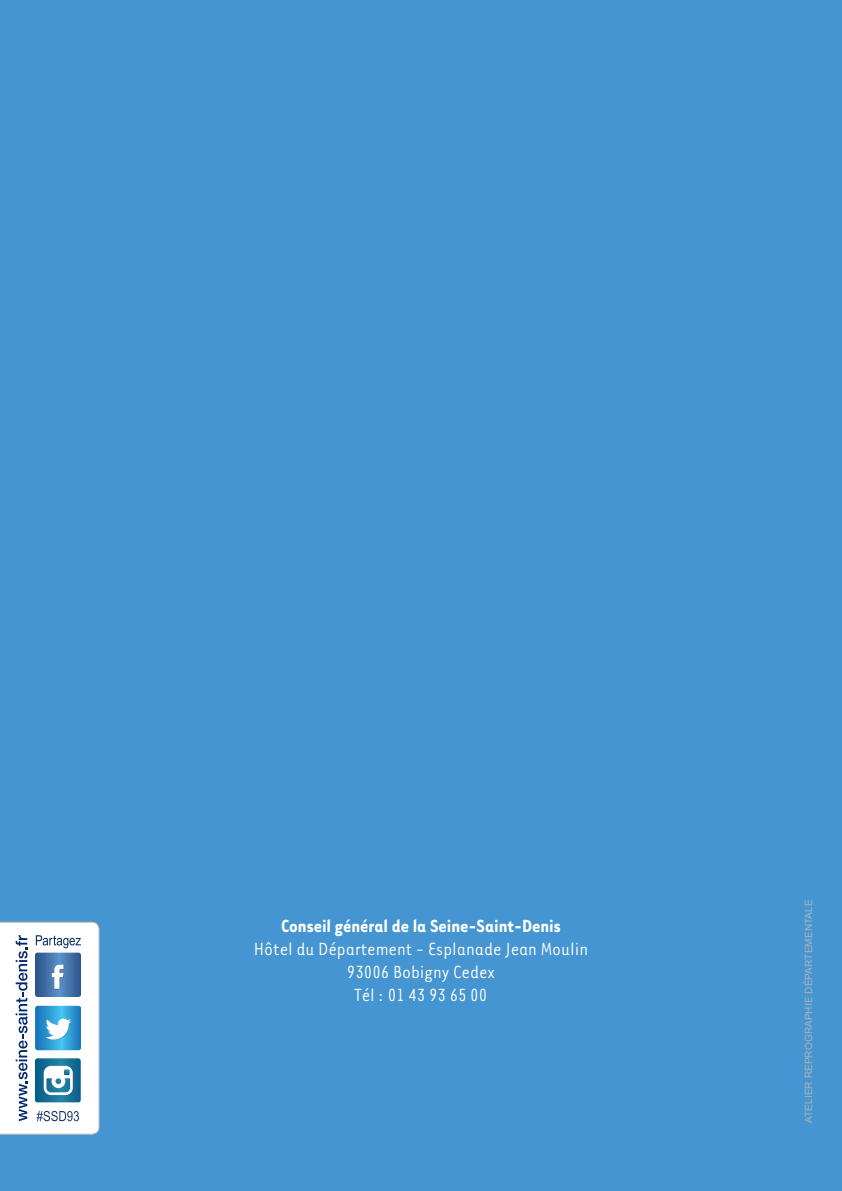
<style>
.page{position:relative;width:842px;height:1191px;background:#4495d1}
.page>*{position:absolute;margin:0;border:0;box-sizing:border-box;transform-origin:0 0}
.t1{font:20.2px/23px "Tarzana Narrow";color:#fff;text-align:center}
.t2{font:700 20.2px "Tarzana Narrow";color:#fff}
.t3{font:10px "Arial";letter-spacing:.01em;color:#b1b4b6}
</style>
<div class="page">
<svg style="left:0;top:922px;width:99px;height:212px;background:#bed3e3"></svg>
<p class="t2" style="left:281px;top:913px;width:281px">Conseil général de la Seine-Saint-Denis</p>
<p class="t1" style="left:254px;top:936px;width:336px">Hôtel du Département - Esplanade Jean Moulin<br>93006 Bobigny Cedex<br>Tél : 01 43 93 65 00</p>
<p class="t3" style="left:802px;top:1123px;width:225px;rotate:-90deg">ATELIER REPROGRAPHIE DÉPARTEMENTALE</p>
</div>
